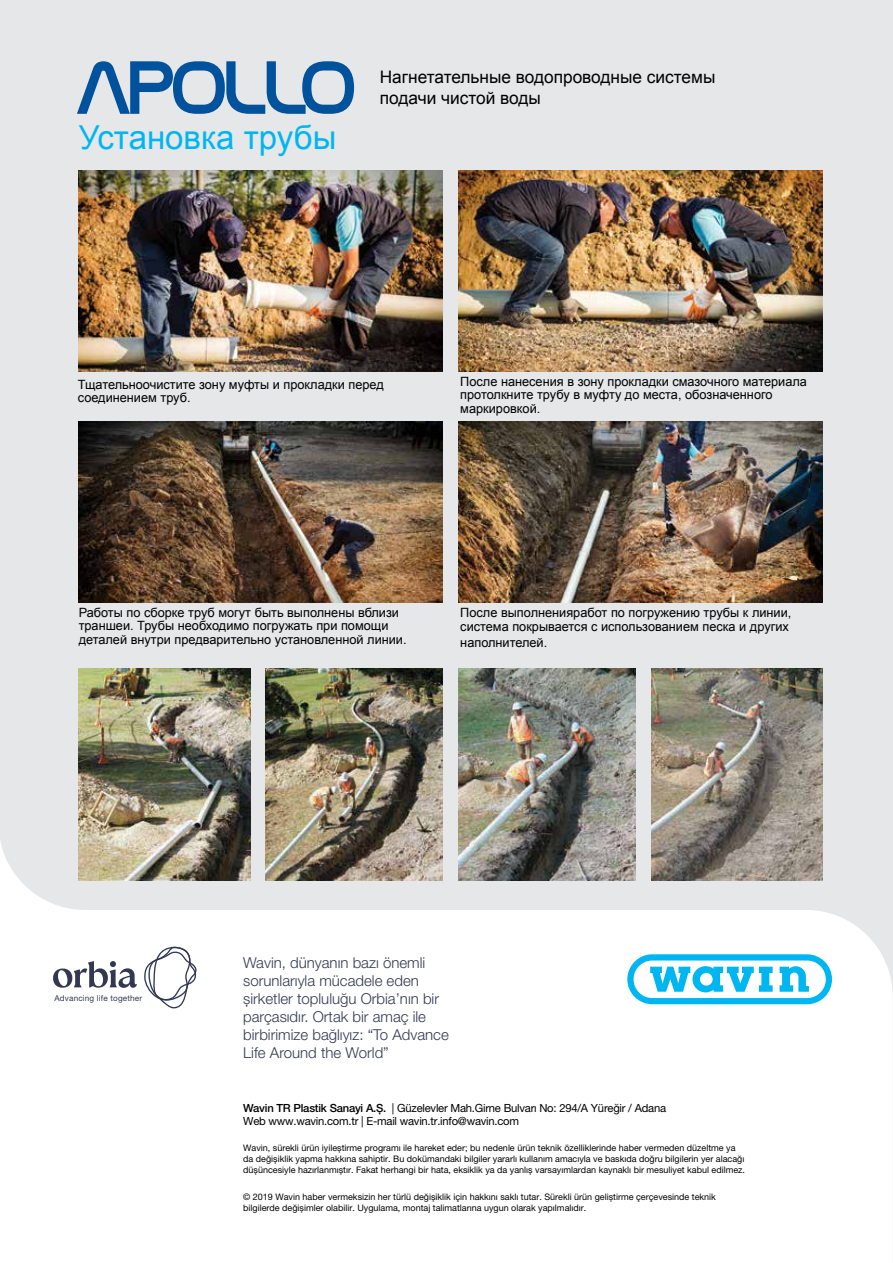
<style>
.page{position:relative;width:893px;height:1263px;background:#e6e7e8}
.page>*{position:absolute;margin:0;border:0;box-sizing:border-box;transform-origin:0 0}
.t1{font:33px "Arial";color:#00b6f1}
.t2{font:17.25px/20.7px "Arial";color:#000}
.t3{font:300 15px/18px "Helvetica Neue LT Pro";color:#333852}
.t4{font:12.75px/13.5px "Arial";color:#000}
.t5{font:11.25px/13.5px "Helvetica Neue LT Pro";letter-spacing:-.02em;color:#000}
.t6{font:9px/10.8px "Helvetica Neue LT Pro";color:#000}
.t7{font:8.1px "Helvetica Neue LT Pro";letter-spacing:.02em;color:#333852}
.s1{font-weight:500}
</style>
<div class="page">
<svg style="left:0;top:823px;width:893px;height:440px;background:#fcfcfc"></svg>
<svg style="left:627px;top:954px;width:205px;height:50px;background:#80daf7"></svg>
<svg style="left:53px;top:961px;width:84px;height:27px;background:#b3b5be"></svg>
<svg style="left:144px;top:947px;width:53px;height:61px;background:#dddee2"></svg>
<img style="left:79px;top:171px;width:364px;height:200px">
<img style="left:459px;top:171px;width:364px;height:200px">
<img style="left:79px;top:422px;width:364px;height:180px">
<img style="left:459px;top:422px;width:364px;height:180px">
<img style="left:651px;top:668px;width:172px;height:213px">
<img style="left:459px;top:668px;width:177px;height:213px">
<img style="left:79px;top:668px;width:171px;height:213px">
<img style="left:266px;top:668px;width:177px;height:213px">
<svg style="left:77px;top:61px;width:277px;height:53px"></svg>
<h1 class="t1" style="left:79px;top:116px;width:259px">Установка трубы</h1>
<h2 class="t2" style="left:380px;top:67px;width:337px">Нагнетательные водопроводные системы подачи чистой воды</h2>
<h3 class="t4" style="left:78px;top:377px;width:308px">Тщательноочистите зону муфты и прокладки перед соединением труб.</h3>
<h3 class="t4" style="left:460px;top:374px;width:348px">После нанесения в зону прокладки смазочного материала протолкните трубу в муфту до места, обозначенного маркировкой.</h3>
<h3 class="t4" style="left:79px;top:606px;width:329px">Работы по сборке труб могут быть выполнены вблизи траншеи. Трубы необходимо погружать при помощи деталей внутри предварительно установленной линии.</h3>
<h3 class="t4" style="left:460px;top:606px;width:333px">После выполненияработ по погружению трубы к линии, система покрывается с использованием песка и других</h3>
<h3 class="t4" style="left:460px;top:636px;width:89px">наполнителей.</h3>
<p class="t7" style="left:54px;top:993px;width:89px">Advancing life together</p>
<h3 class="t3" style="left:243px;top:953px;width:207px">Wavin, dünyanın bazı önemli sorunlarıyla mücadele eden şirketler topluluğu Orbia’nın bir parçasıdır. Ortak bir amaç ile birbirimize bağlıyız: “To Advance<br>Life Around the World”</h3>
<p class="t5" style="left:243px;top:1101px;width:424px"><span class="s1">Wavin TR Plastik Sanayi A.Ş.</span> | Güzelevler Mah.Girne Bulvarı No: 294/A Yüreğir / Adana<br>Web www.wavin.com.tr | E-mail wavin.tr.info@wavin.com</p>
<p class="t6" style="left:243px;top:1142px;width:503px">Wavin, sürekli ürün iyileştirme programı ile hareket eder; bu nedenle ürün teknik özelliklerinde haber vermeden düzeltme ya da değişiklik yapma hakkına sahiptir. Bu dokümandaki bilgiler yararlı kullanım amacıyla ve baskıda doğru bilgilerin yer alacağı düşüncesiyle hazırlanmıştır. Fakat herhangi bir hata, eksiklik ya da yanlış varsayımlardan kaynaklı bir mesuliyet kabul edilmez.</p>
<p class="t6" style="left:243px;top:1192px;width:474px">© 2019 Wavin haber vermeksizin her türlü değişiklik için hakkını saklı tutar. Sürekli ürün geliştirme çerçevesinde teknik bilgilerde değişimler olabilir. Uygulama, montaj talimatlarına uygun olarak yapılmalıdır.</p>
</div>
